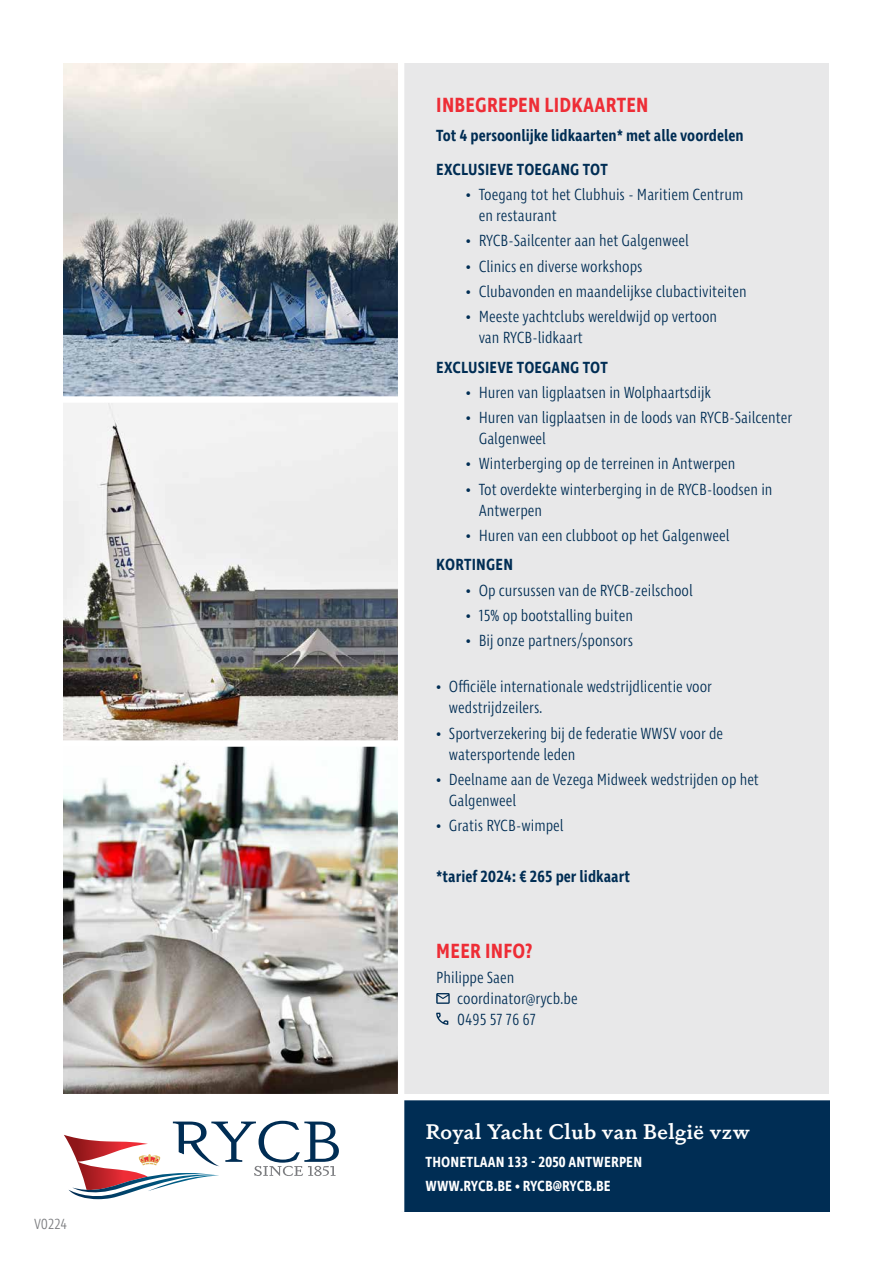
<style>
.page{position:relative;width:893px;height:1263px;background:#fff}
.page>*{position:absolute;margin:0;border:0;box-sizing:border-box;transform-origin:0 0}
.t1{font:600 21px "Ingra Cd";letter-spacing:.01em;color:#ee2d36}
.t2{font:600 21px "Dapifer";letter-spacing:.025em;color:#fff}
.t3{font:300 16.5px/21px "Ingra Cd";color:#002d54}
.t4{font:600 16.5px/33.8px "Ingra Cd";color:#002d54}
.t5{font:600 15px/24px "Ingra Cd";letter-spacing:.01em;color:#fff}
.t6{font:300 15px "Ingra Cd";color:#7b7c7f}
</style>
<div class="page">
<img style="left:64px;top:747px;width:334px;height:347px">
<svg style="left:64px;top:403px;width:334px;height:337px"></svg>
<svg style="left:64px;top:64px;width:334px;height:332px;background:#a8afb5"></svg>
<div style="left:404px;top:64px;width:425px;height:1030px;background:#e8e8e9"></div>
<svg style="left:436px;top:993px;width:14px;height:11px"></svg>
<svg style="left:436px;top:1013px;width:12px;height:12px"></svg>
<svg style="left:64px;top:1121px;width:275px;height:79px"></svg>
<div style="left:401px;top:1097px;width:428px;height:115px;background:#002d54"></div>
<div style="left:398px;top:51px;width:6px;height:1161px;background:#fff"></div>
<div style="left:56px;top:1094px;width:792px;height:6px;background:#fff"></div>
<p class="t6" style="left:34px;top:1214px;width:35px">V0224</p>
<p class="t1" style="left:436px;top:92px;width:214px">INBEGREPEN LIDKAARTEN</p>
<p class="t4" style="left:436px;top:120px;width:309px">Tot 4 persoonlijke lidkaarten* met alle voordelen<br>EXCLUSIEVE TOEGANG TOT</p>
<p class="t3" style="left:479px;top:185px;width:266px;text-indent:-13px">• Toegang tot het Clubhuis - Maritiem Centrum en restaurant</p>
<p class="t3" style="left:466px;top:231px;width:224px">• RYCB-Sailcenter aan het Galgenweel</p>
<p class="t3" style="left:466px;top:256px;width:178px">• Clinics en diverse workshops</p>
<p class="t3" style="left:466px;top:282px;width:282px">• Clubavonden en maandelijkse clubactiviteiten</p>
<p class="t3" style="left:479px;top:307px;width:240px;text-indent:-13px">• Meeste yachtclubs wereldwijd op vertoon van RYCB-lidkaart</p>
<p class="t4" style="left:436px;top:351px;width:173px">EXCLUSIEVE TOEGANG TOT</p>
<p class="t3" style="left:466px;top:383px;width:247px">• Huren van ligplaatsen in Wolphaartsdijk</p>
<p class="t3" style="left:479px;top:408px;width:315px;text-indent:-13px">• Huren van ligplaatsen in de loods van RYCB-Sailcenter<br>Galgenweel</p>
<p class="t3" style="left:466px;top:454px;width:271px">• Winterberging op de terreinen in Antwerpen</p>
<p class="t3" style="left:479px;top:479px;width:295px;text-indent:-13px">• Tot overdekte winterberging in de RYCB-loodsen in<br>Antwerpen</p>
<p class="t3" style="left:466px;top:526px;width:265px">• Huren van een clubboot op het Galgenweel</p>
<p class="t4" style="left:436px;top:549px;width:78px">KORTINGEN</p>
<p class="t3" style="left:466px;top:580px;width:228px">• Op cursussen van de RYCB-zeilschool</p>
<p class="t3" style="left:466px;top:606px;width:168px">• 15% op bootstalling buiten</p>
<p class="t3" style="left:466px;top:631px;width:169px">• Bij onze partners/sponsors</p>
<p class="t3" style="left:449px;top:677px;width:265px;text-indent:-13px">• Officiële internationale wedstrijdlicentie voor wedstrijdzeilers.</p>
<p class="t3" style="left:449px;top:723px;width:276px;text-indent:-13px">• Sportverzekering bij de federatie WWSV voor de watersportende leden</p>
<p class="t3" style="left:449px;top:770px;width:312px;text-indent:-13px">• Deelname aan de Vezega Midweek wedstrijden op het<br>Galgenweel</p>
<p class="t3" style="left:436px;top:816px;width:129px">• Gratis RYCB-wimpel</p>
<p class="t4" style="left:436px;top:860px;width:195px">*tarief 2024: € 265 per lidkaart</p>
<p class="t1" style="left:436px;top:937px;width:98px">MEER INFO?</p>
<p class="t3" style="left:457px;top:968px;width:122px;text-indent:-21px">Philippe Saen coordinator@rycb.be<br>0495 57 76 67</p>
<p class="t2" style="left:425px;top:1116px;width:326px">Royal Yacht Club van België vzw</p>
<p class="t5" style="left:425px;top:1151px;width:218px">THONETLAAN 133 - 2050 ANTWERPEN<br>WWW.RYCB.BE • RYCB@RYCB.BE</p>
</div>
